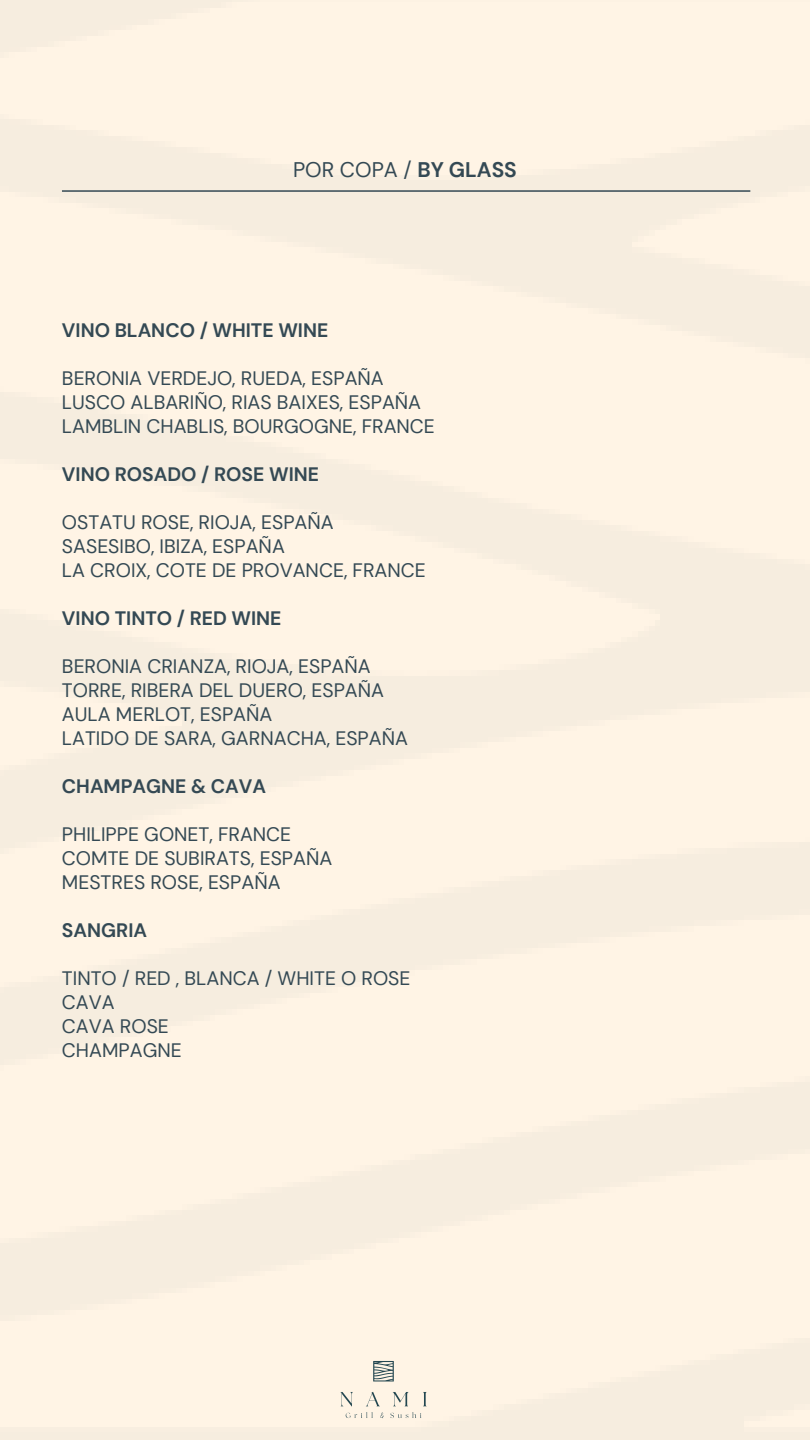
<style>
.page{position:relative;width:810px;height:1440px;background:#fff}
.page>*{position:absolute;margin:0;border:0;box-sizing:border-box;transform-origin:0 0}
.t1{font:21.1px "DM Sans";color:#344954}
.t2{font:19.4px "DM Sans";color:#344954}
.t3{font:700 19.4px "DM Sans";color:#344954}
.s1{font-weight:700}
</style>
<div class="page">
<hr style="left:62px;top:190px;width:688px;height:2px;background:#344954">
<img style="left:303px;top:1318px;width:160px;height:122px">
<p class="t1" style="left:293px;top:157px;width:225px">POR COPA / <span class="s1">BY GLASS</span></p>
<p class="t3" style="left:62px;top:317px;width:268px">VINO BLANCO / WHITE WINE</p>
<p class="t2" style="left:62px;top:365px;width:323px">BERONIA VERDEJO, RUEDA, ESPAÑA</p>
<h1 class="t2" style="left:62px;top:389px;width:361px">LUSCO ALBARIÑO, RIAS BAIXES, ESPAÑA</h1>
<p class="t2" style="left:62px;top:413px;width:374px">LAMBLIN CHABLIS, BOURGOGNE, FRANCE</p>
<p class="t3" style="left:62px;top:461px;width:259px">VINO ROSADO / ROSE WINE</p>
<p class="t2" style="left:62px;top:509px;width:273px">OSTATU ROSE, RIOJA, ESPAÑA</p>
<h1 class="t2" style="left:62px;top:533px;width:224px">SASESIBO, IBIZA, ESPAÑA</h1>
<p class="t2" style="left:62px;top:557px;width:365px">LA CROIX, COTE DE PROVANCE, FRANCE</p>
<p class="t3" style="left:62px;top:605px;width:221px">VINO TINTO / RED WINE</p>
<p class="t2" style="left:62px;top:653px;width:310px">BERONIA CRIANZA, RIOJA, ESPAÑA</p>
<h1 class="t2" style="left:62px;top:677px;width:324px">TORRE, RIBERA DEL DUERO, ESPAÑA</h1>
<p class="t2" style="left:62px;top:701px;width:212px">AULA MERLOT, ESPAÑA</p>
<p class="t2" style="left:62px;top:725px;width:348px">LATIDO DE SARA, GARNACHA, ESPAÑA</p>
<p class="t3" style="left:62px;top:773px;width:206px">CHAMPAGNE &amp; CAVA</p>
<p class="t2" style="left:62px;top:821px;width:231px">PHILIPPE GONET, FRANCE</p>
<h1 class="t2" style="left:62px;top:845px;width:272px">COMTE DE SUBIRATS, ESPAÑA</h1>
<p class="t2" style="left:62px;top:869px;width:220px">MESTRES ROSE, ESPAÑA</p>
<p class="t3" style="left:62px;top:917px;width:87px">SANGRIA</p>
<p class="t2" style="left:62px;top:965px;width:350px">TINTO / RED , BLANCA / WHITE O ROSE</p>
<h1 class="t2" style="left:62px;top:989px;width:54px">CAVA</h1>
<p class="t2" style="left:62px;top:1013px;width:108px">CAVA ROSE</p>
<p class="t2" style="left:62px;top:1037px;width:121px">CHAMPAGNE</p>
</div>
